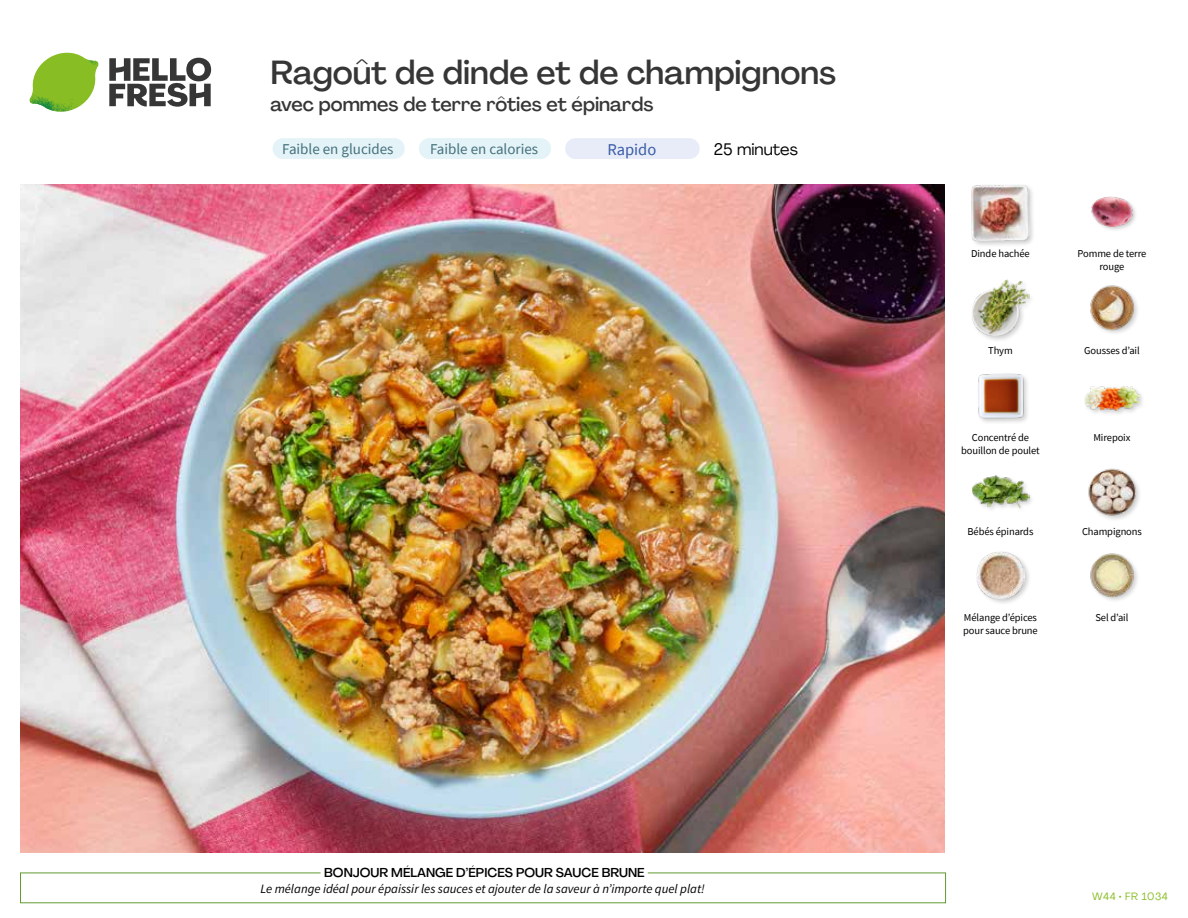
<style>
.page{position:relative;width:1188px;height:918px;background:#fff}
.page>*{position:absolute;margin:0;border:0;box-sizing:border-box;transform-origin:0 0}
.t1{font:500 33px "Agrandir";color:#373636}
.t2{font:500 19.5px "Agrandir";color:#373636}
.t3{font:16.5px "Agrandir";color:#000}
.t4{font:16.5px "Source Sans Pro";color:#3a5ba7}
.t5{font:15px "Source Sans Pro";color:#43707c}
.t6{font:italic 12.75px "Source Sans Pro";color:#000}
.t7{font:500 12.75px "Agrandir";color:#000}
.t8{font:10.5px/13.5px "Source Sans Pro";letter-spacing:-.01em;color:#000;text-align:center}
.t9{font:10.5px "Agrandir";letter-spacing:.05em;color:#89bd24}
</style>
<div class="page">
<svg style="left:109px;top:57px;width:102px;height:50px"></svg>
<svg style="left:34px;top:53px;width:62px;height:40px"></svg>
<img style="left:67px;top:53px;width:32px;height:26px">
<img style="left:33px;top:75px;width:59px;height:11px">
<img style="left:29px;top:79px;width:61px;height:33px">
<img style="left:65px;top:86px;width:27px;height:25px">
<img style="left:21px;top:184px;width:924px;height:668px">
<div style="left:565px;top:138px;width:135px;height:21px;background:#e7ecf8;border-radius:10px"></div>
<div style="left:273px;top:138px;width:132px;height:21px;background:#e4f3f7;border-radius:10px"></div>
<div style="left:419px;top:138px;width:132px;height:21px;background:#e4f3f7;border-radius:10px"></div>
<img style="left:1090px;top:553px;width:48px;height:48px">
<div style="left:975px;top:550px;width:57px;height:56px;background:#000;opacity:.2"></div>
<img style="left:976px;top:551px;width:49px;height:48px">
<img style="left:1088px;top:468px;width:51px;height:52px">
<div style="left:971px;top:474px;width:64px;height:41px;background:#000;opacity:.2"></div>
<img style="left:972px;top:474px;width:57px;height:41px">
<img style="left:1084px;top:386px;width:57px;height:28px">
<img style="left:978px;top:373px;width:50px;height:49px">
<img style="left:1090px;top:285px;width:48px;height:48px">
<div style="left:971px;top:279px;width:64px;height:63px;background:#000;opacity:.2"></div>
<img style="left:972px;top:279px;width:57px;height:57px">
<img style="left:1091px;top:196px;width:45px;height:34px">
<div style="left:970px;top:183px;width:65px;height:65px;background:#000;opacity:.2"></div>
<img style="left:972px;top:185px;width:57px;height:57px">
<h1 class="t1" style="left:271px;top:52px;width:567px">Ragoût de dinde et de champignons</h1>
<h2 class="t2" style="left:271px;top:92px;width:384px">avec pommes de terre rôties et épinards</h2>
<h3 class="t5" style="left:282px;top:140px;width:113px">Faible en glucides</h3>
<h3 class="t5" style="left:430px;top:140px;width:110px">Faible en calories</h3>
<h3 class="t3" style="left:714px;top:139px;width:86px">25 minutes</h3>
<h3 class="t4" style="left:607px;top:139px;width:50px">Rapido</h3>
<p class="t7" style="left:324px;top:864px;width:322px">BONJOUR MÉLANGE D’ÉPICES POUR SAUCE BRUNE</p>
<p class="t6" style="left:260px;top:881px;width:446px">Le mélange idéal pour épaissir les sauces et ajouter de la saveur à n’importe quel plat!</p>
<p class="t8" style="left:971px;top:246px;width:60px">Dinde hachée</p>
<p class="t8" style="left:1078px;top:246px;width:70px">Pomme de terre rouge</p>
<p class="t8" style="left:988px;top:344px;width:26px">Thym</p>
<p class="t8" style="left:1084px;top:344px;width:57px">Gousses d’ail</p>
<p class="t8" style="left:961px;top:431px;width:80px">Concentré de bouillon de poulet</p>
<p class="t8" style="left:1093px;top:431px;width:39px">Mirepoix</p>
<p class="t8" style="left:968px;top:524px;width:67px">Bébés épinards</p>
<p class="t8" style="left:1082px;top:524px;width:61px">Champignons</p>
<p class="t8" style="left:963px;top:610px;width:76px;text-align:left">Mélange d’épices pour sauce brune</p>
<p class="t8" style="left:1095px;top:610px;width:35px">Sel d’ail</p>
<p class="t9" style="left:1092px;top:890px;width:77px">W44 • FR 1034</p>
</div>
